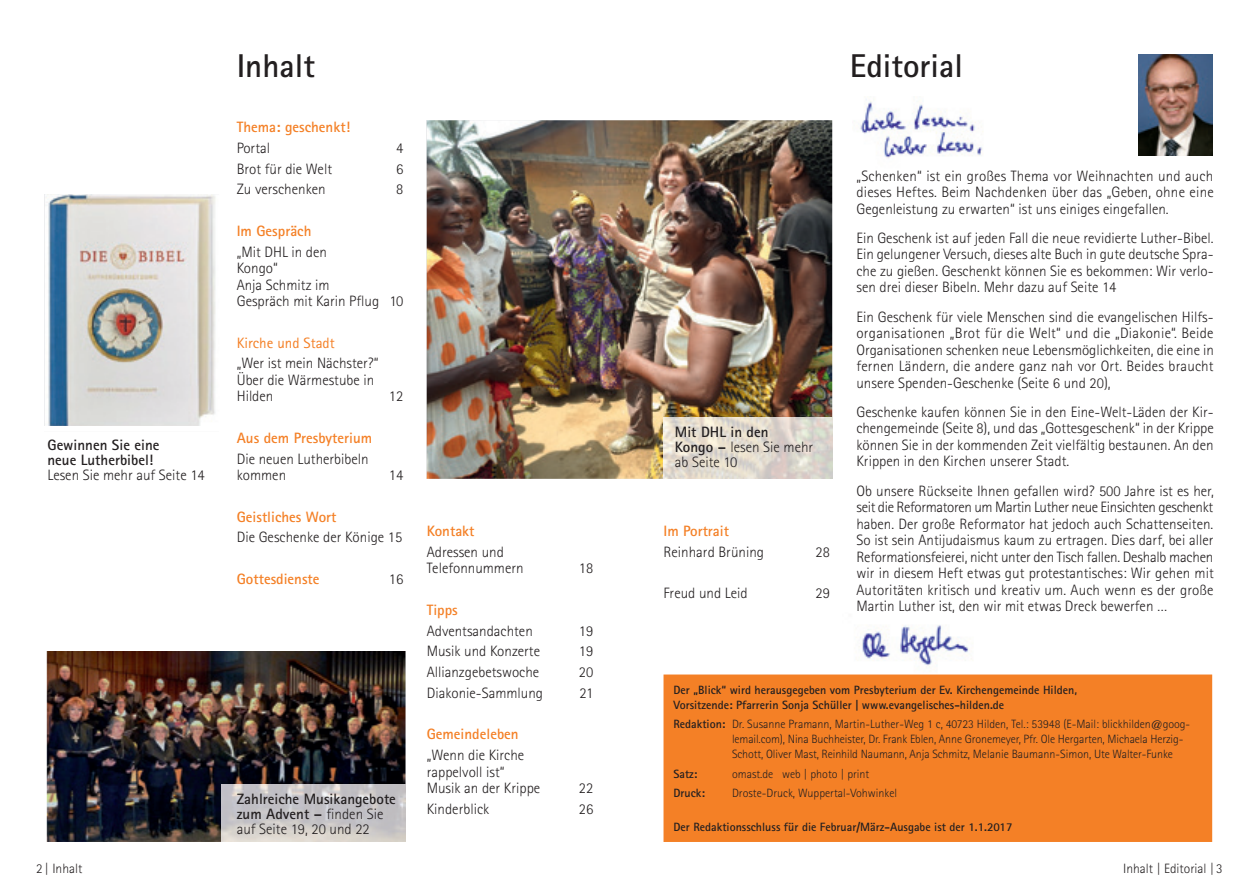
<style>
.page{position:relative;width:1259px;height:893px;background:#fff}
.page>*{position:absolute;margin:0;border:0;box-sizing:border-box;transform-origin:0 0}
.t1{font:700 33px "Rotis Sans Serif";color:#231f20}
.t2{font:300 15px/16.5px "Rotis Sans Serif";color:#231f20}
.t3{font:700 15px "Rotis Sans Serif";color:#f48026}
.t4{font:700 15px/15px "Rotis Sans Serif";color:#231f20}
.t5{font:15px "Rotis Sans Serif";color:#f48026}
.t6{font:300 13.5px "Rotis Sans Serif";color:#231f20}
.t7{font:300 12px/15px "Rotis Sans Serif";letter-spacing:-.01em;color:#231f20}
.t8{font:700 12px/15px "Rotis Sans Serif";color:#231f20}
.s1{font-weight:300}
.s2{font-weight:700}
</style>
<div class="page">
<img style="left:860px;top:625px;width:112px;height:45px">
<img style="left:860px;top:99px;width:123px;height:59px">
<img style="left:427px;top:120px;width:405px;height:359px">
<img style="left:663px;top:418px;width:169px;height:61px">
<div style="left:664px;top:675px;width:547px;height:166px;background:#f48026"></div>
<div style="left:663px;top:674px;width:549px;height:168px;border:2px solid #f48026"></div>
<img style="left:1138px;top:54px;width:74px;height:102px">
<img style="left:47px;top:651px;width:358px;height:191px">
<img style="left:46px;top:194px;width:170px;height:232px">
<img style="left:221px;top:784px;width:184px;height:58px">
<hr style="left:45px;top:430px;width:174px;height:2px;background:#fbfbfb">
<p class="t4" style="left:47px;top:437px;width:113px">Gewinnen Sie eine neue Lutherbibel!</p>
<p class="t2" style="left:47px;top:467px;width:159px">Lesen Sie mehr auf Seite 14</p>
<h1 class="t1" style="left:237px;top:45px;width:80px">Inhalt</h1>
<p class="t3" style="left:237px;top:118px;width:115px">Thema: geschenkt!</p>
<p class="t2" style="left:237px;top:140px;width:35px">Portal</p>
<p class="t2" style="left:396px;top:140px;width:9px">4</p>
<p class="t2" style="left:237px;top:160px;width:97px">Brot für die Welt</p>
<p class="t2" style="left:396px;top:160px;width:9px">6</p>
<p class="t2" style="left:237px;top:181px;width:90px">Zu verschenken</p>
<p class="t2" style="left:396px;top:181px;width:9px">8</p>
<p class="t3" style="left:237px;top:221px;width:76px">Im Gespräch</p>
<p class="t2" style="left:237px;top:243px;width:168px">„Mit DHL in den<br>Kongo“<br>Anja Schmitz im<br>Gespräch mit Karin Pflug 10</p>
<p class="t5" style="left:237px;top:334px;width:100px">Kirche und Stadt</p>
<p class="t2" style="left:237px;top:355px;width:143px">„Wer ist mein Nächster?“<br>Über die Wärmestube in<br>Hilden</p>
<p class="t2" style="left:389px;top:388px;width:16px">12</p>
<p class="t3" style="left:237px;top:428px;width:137px">Aus dem Presbyterium</p>
<p class="t2" style="left:237px;top:450px;width:133px">Die neuen Lutherbibeln kommen</p>
<p class="t2" style="left:389px;top:467px;width:16px">14</p>
<p class="t3" style="left:237px;top:507px;width:101px">Geistliches Wort</p>
<p class="t2" style="left:237px;top:529px;width:167px">Die Geschenke der Könige 15</p>
<p class="t3" style="left:237px;top:569px;width:84px">Gottesdienste</p>
<p class="t2" style="left:389px;top:571px;width:16px">16</p>
<p class="t4" style="left:237px;top:791px;width:161px">Zahlreiche Musikangebote zum Advent – <span class="s1">finden Sie auf Seite 19, 20 und 22</span></p>
<p class="t3" style="left:427px;top:522px;width:49px">Kontakt</p>
<p class="t2" style="left:427px;top:544px;width:98px">Adressen und<br>Telefonnummern</p>
<p class="t2" style="left:579px;top:560px;width:16px">18</p>
<p class="t3" style="left:427px;top:600px;width:33px">Tipps</p>
<p class="t2" style="left:427px;top:622px;width:108px">Adventsandachten</p>
<p class="t2" style="left:579px;top:622px;width:16px">19</p>
<p class="t2" style="left:427px;top:643px;width:115px">Musik und Konzerte</p>
<p class="t2" style="left:579px;top:643px;width:16px">19</p>
<p class="t2" style="left:427px;top:664px;width:114px">Allianzgebetswoche</p>
<p class="t2" style="left:579px;top:664px;width:16px">20</p>
<p class="t2" style="left:427px;top:685px;width:118px">Diakonie-Sammlung</p>
<p class="t2" style="left:579px;top:685px;width:15px">21</p>
<p class="t3" style="left:427px;top:725px;width:93px">Gemeindeleben</p>
<p class="t2" style="left:427px;top:747px;width:115px">„Wenn die Kirche rappelvoll ist“<br>Musik an der Krippe</p>
<p class="t2" style="left:579px;top:780px;width:16px">22</p>
<p class="t2" style="left:427px;top:801px;width:64px">Kinderblick</p>
<p class="t2" style="left:579px;top:801px;width:16px">26</p>
<h1 class="t1" style="left:850px;top:45px;width:115px">Editorial</h1>
<p class="t2" style="left:675px;top:425px;width:140px;line-height:15px"><span class="s2">Mit DHL in den<br>Kongo –</span> lesen Sie mehr ab Seite 10</p>
<p class="t3" style="left:663px;top:521px;width:67px">Im Portrait</p>
<p class="t2" style="left:663px;top:543px;width:102px">Reinhard Brüning</p>
<p class="t2" style="left:815px;top:543px;width:16px">28</p>
<p class="t2" style="left:663px;top:585px;width:86px">Freud und Leid</p>
<p class="t2" style="left:815px;top:585px;width:16px">29</p>
<p class="t2" style="left:856px;top:167px;width:359px;text-align:justify">„Schenken“ ist ein großes Thema vor Weihnachten und auch dieses Heftes. Beim Nachdenken über das „Geben, ohne eine Gegenleistung zu erwarten“ ist uns einiges eingefallen.</p>
<p class="t2" style="left:856px;top:230px;width:359px;text-align:justify">Ein Geschenk ist auf jeden Fall die neue revidierte Luther-Bibel.<br>Ein gelungener Versuch, dieses alte Buch in gute deutsche Spra&shy;che zu gießen. Geschenkt können Sie es bekommen: Wir verlo&shy;sen drei dieser Bibeln. Mehr dazu auf Seite 14</p>
<p class="t2" style="left:856px;top:308px;width:359px;text-align:justify">Ein Geschenk für viele Menschen sind die evangelischen Hilfs&shy;organisationen „Brot für die Welt“ und die „Diakonie“. Beide Organisationen schenken neue Lebensmöglichkeiten, die eine in fernen Ländern, die andere ganz nah vor Ort. Beides braucht unsere Spenden-Geschenke (Seite 6 und 20),</p>
<p class="t2" style="left:856px;top:404px;width:359px;text-align:justify">Geschenke kaufen können Sie in den Eine-Welt-Läden der Kir&shy;chengemeinde (Seite 8), und das „Gottesgeschenk“ in der Krippe können Sie in der kommenden Zeit vielfältig bestaunen. An den Krippen in den Kirchen unserer Stadt.</p>
<p class="t2" style="left:856px;top:482px;width:359px;text-align:justify">Ob unsere Rückseite Ihnen gefallen wird? 500 Jahre ist es her, seit die Reformatoren um Martin Luther neue Einsichten geschenkt haben. Der große Reformator hat jedoch auch Schattenseiten.<br>So ist sein Antijudaismus kaum zu ertragen. Dies darf, bei aller Reformationsfeierei, nicht unter den Tisch fallen. Deshalb machen wir in diesem Heft etwas gut protestantisches: Wir gehen mit Autoritäten kritisch und kreativ um. Auch wenn es der große Martin Luther ist, den wir mit etwas Dreck bewerfen …</p>
<p class="t8" style="left:673px;top:682px;width:405px">Der „Blick“ wird herausgegeben vom Presbyterium der Ev. Kirchengemeinde Hilden,<br>Vorsitzende: Pfarrerin Sonja Schüller | www.evangelisches-hilden.de</p>
<p class="t7" style="left:732px;top:717px;width:460px;text-indent:-58px"><span class="s2">Redaktion:</span> Dr. Susanne Pramann, Martin-Luther-Weg 1 c, 40723 Hilden, Tel.: 53948 (E-Mail: blickhilden@goog&shy;lemail.com), Nina Buchheister, Dr. Frank Eblen, Anne Gronemeyer, Pfr. Ole Hergarten, Michaela Herzig-<br>Schott, Oliver Mast, Reinhild Naumann, Anja Schmitz, Melanie Baumann-Simon, Ute Walter-Funke</p>
<p class="t8" style="left:673px;top:766px;width:25px">Satz:</p>
<p class="t7" style="left:732px;top:766px;width:139px">omast.de web | photo | print</p>
<p class="t8" style="left:673px;top:785px;width:33px">Druck:</p>
<p class="t7" style="left:732px;top:785px;width:167px">Droste-Druck, Wuppertal-Vohwinkel</p>
<p class="t8" style="left:673px;top:819px;width:340px">Der Redaktionsschluss für die Februar/März-Ausgabe ist der 1.1.2017</p>
<p class="t6" style="left:36px;top:860px;width:48px">2 | Inhalt</p>
<p class="t6" style="left:1123px;top:860px;width:101px">Inhalt | Editorial | 3</p>
</div>
